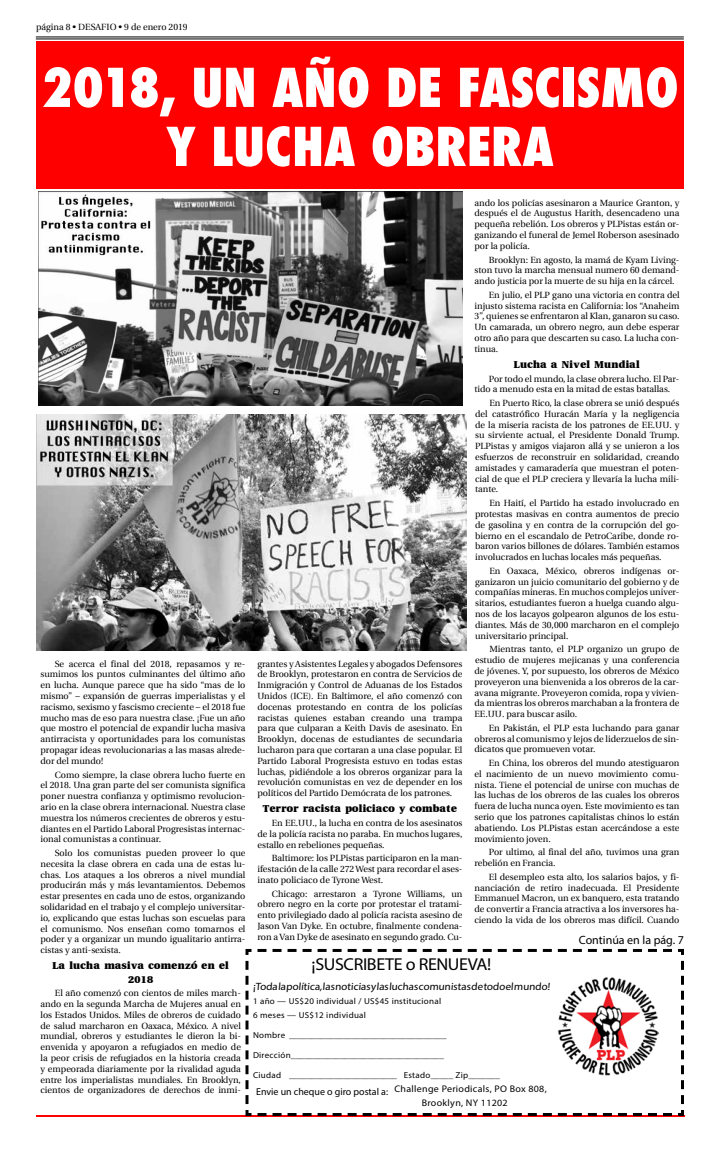
<style>
.page{position:relative;width:720px;height:1152px;background:#fff}
.page>*{position:absolute;margin:0;border:0;box-sizing:border-box;transform-origin:0 0}
.t1{font:800 condensed 52px/59px "Futura";color:#fff;text-align:center}
.t2{font:17.3px "Myriad Pro";letter-spacing:-.02em;color:#000;scale:1.04 1}
.t3{font:12px "Myriad Pro";color:#000}
.t4{font:700 11px/13.2px "Utopia";color:#000;text-align:center}
.t5{font:10.6px "Myriad Pro";color:#000;scale:1.04 1}
.t6{font:9.6px/14px "Myriad Pro";letter-spacing:.03em;color:#000;scale:1.04 1}
.t7{font:9px/10.8px "Utopia";color:#000;text-align:justify}
.t8{font:8.6px "Times";color:#000;scale:1.04 1}
.t9{font:8.6px/14px "Myriad Pro";letter-spacing:.03em;color:#000;scale:1.04 1}
.s1{font-family:"Myriad Pro"}
.s2{font-size:10px}
</style>
<div class="page">
<hr style="left:36px;top:1115px;width:649px;height:2px;background:#f00">
<div style="left:36px;top:41px;width:648px;height:148px;background:#f00"></div>
<img style="left:38px;top:192px;width:424px;height:213px">
<img style="left:36px;top:415px;width:430px;height:236px">
<hr style="left:36px;top:36px;width:648px;height:1px;background:#000">
<hr style="left:36px;top:38px;width:648px;height:1px;background:#000">
<svg style="left:245px;top:948px;width:441px;height:169px"></svg>
<img style="left:558px;top:977px;width:100px;height:99px">
<p class="t7" style="left:36px;top:22px;width:153px">página 8 • DESAFIO • 9 de enero 2019</p>
<h1 class="t1" style="left:41px;top:58px;width:639px">2018, UN AÑO DE FASCISMO<br>Y LUCHA OBRERA</h1>
<p class="t7" style="left:474px;top:197px;width:207px">ando los policías asesinaron a Maurice Granton, y después el de Augustus Harith, desencadeno una pequeña rebelión. Los obreros y PLPistas están or&shy;ganizando el funeral de Jemel Roberson asesinado por la policía.</p>
<p class="t7" style="left:474px;top:254px;width:207px;text-indent:14px">Brooklyn: En agosto, la mamá de Kyam Living&shy;ston tuvo la marcha mensual numero 60 demand&shy;ando justicia por la muerte de su hija en la cárcel.</p>
<p class="t7" style="left:474px;top:290px;width:207px;text-indent:14px">En julio, el PLP gano una victoria en contra del injusto sistema racista en California: los “Anaheim 3”, quienes se enfrentaron al Klan, ganaron su caso.<br>Un camarada, un obrero negro, aun debe esperar otro año para que descarten su caso. La lucha con&shy;tinua.</p>
<p class="t4" style="left:514px;top:358px;width:128px">Lucha a Nivel Mundial</p>
<p class="t7" style="left:474px;top:373px;width:207px;text-indent:14px">Por todo el mundo, la clase obrera lucho. El Par&shy;tido a menudo esta en la mitad de estas batallas.</p>
<p class="t7" style="left:475px;top:398px;width:206px;text-indent:14px">En Puerto Rico, la clase obrera se unió después del catastrófico Huracán María y la negligencia de la miseria racista de los patrones de EE.UU. y su sirviente actual, el Presidente Donald Trump.<br>PLPistas y amigos viajaron allá y se unieron a los esfuerzos de reconstruir en solidaridad, creando amistades y camaradería que muestran el poten&shy;cial de que el PLP creciera y llevaría la lucha mili&shy;tante.</p>
<p class="t7" style="left:475px;top:498px;width:206px;text-indent:14px">En Haití, el Partido ha estado involucrado en protestas masivas en contra aumentos de precio de gasolina y en contra de la corrupción del go&shy;bierno en el escandalo de PetroCaribe, donde ro&shy;baron varios billones de dólares. También estamos involucrados en luchas locales más pequeñas.</p>
<p class="t7" style="left:475px;top:566px;width:206px;text-indent:14px">En Oaxaca, México, obreros indígenas or&shy;ganizaron un juicio comunitario del gobierno y de compañías mineras. En muchos complejos univer&shy;sitarios, estudiantes fueron a huelga cuando algu&shy;nos de los lacayos golpearon algunos de los estu&shy;diantes. Más de 30,000 marcharon en el complejo universitario principal.</p>
<p class="t7" style="left:474px;top:644px;width:207px;text-indent:15px">Mientras tanto, el PLP organizo un grupo de estudio de mujeres mejicanas y una conferencia de jóvenes. Y, por supuesto, los obreros de México proveyeron una bienvenida a los obreros de la car&shy;avana migrante. Proveyeron comida, ropa y vivien&shy;da mientras los obreros marchaban a la frontera de EE.UU. para buscar asilo.</p>
<p class="t7" style="left:474px;top:722px;width:206px;text-indent:14px">En Pakistán, el PLP esta luchando para ganar obreros al comunismo y lejos de liderzuelos de sin&shy;dicatos que promueven votar.</p>
<p class="t7" style="left:474px;top:758px;width:207px;text-indent:14px">En China, los obreros del mundo atestiguaron el nacimiento de un nuevo movimiento comu&shy;nista. Tiene el potencial de unirse con muchas de las luchas de los obreros de las cuales los obreros fuera de lucha nunca oyen. Este movimiento es tan serio que los patrones capitalistas chinos lo están abatiendo. Los PLPistas estan acercándose a este movimiento joven.</p>
<p class="t7" style="left:474px;top:847px;width:207px;text-indent:14px">Por ultimo, al final del año, tuvimos una gran rebelión en Francia.</p>
<p class="t7" style="left:474px;top:872px;width:207px;text-indent:14px">El desempleo esta alto, los salarios bajos, y fi&shy;nanciación de retiro inadecuada. El Presidente Emmanuel Macron, un ex banquero, esta tratando de convertir a Francia atractiva a los inversores ha&shy;ciendo la vida de los obreros mas difícil. Cuando</p>
<h3 class="t3" style="left:579px;top:933px;width:107px">Continúa en la pág. 7</h3>
<p class="t7" style="left:40px;top:658px;width:207px;text-indent:14px">Se acerca el final del 2018, repasamos y re&shy;sumimos los puntos culminantes del último año en lucha. Aunque parece que ha sido “mas de lo mismo” – expansión de guerras imperialistas y el racismo, sexismo y fascismo creciente – el 2018 fue mucho mas de eso para nuestra clase. ¡Fue un año que mostro el potencial de expandir lucha masiva antirracista y oportunidades para los comunistas propagar ideas revolucionarias a las masas alrede&shy;dor del mundo!</p>
<p class="t7" style="left:40px;top:769px;width:207px;text-indent:14px">Como siempre, la clase obrera lucho fuerte en el 2018. Una gran parte del ser comunista significa poner nuestra confianza y optimismo revolucion&shy;ario en la clase obrera internacional. Nuestra clase muestra los números crecientes de obreros y estu&shy;diantes en el Partido Laboral Progresistas internac&shy;ional comunistas a continuar.</p>
<p class="t7" style="left:40px;top:848px;width:207px;text-indent:14px">Solo los comunistas pueden proveer lo que necesita la clase obrera en cada una de estas lu&shy;chas. Los ataques a los obreros a nivel mundial producirán más y más levantamientos. Debemos estar presentes en cada uno de estos, organizando solidaridad en el trabajo y el complejo universitar&shy;io, explicando que estas luchas son escuelas para el comunismo. Nos enseñan como tomarnos el poder y a organizar un mundo igualitario antirra&shy;cistas y anti-sexista.</p>
<p class="t4" style="left:52px;top:959px;width:178px">La lucha masiva comenzó en el<br>2018</p>
<p class="t7" style="left:40px;top:988px;width:202px;text-indent:14px">El año comenzó con cientos de miles march&shy;ando en la segunda Marcha de Mujeres anual en los Estados Unidos. Miles de obreros de cuidado de salud marcharon en Oaxaca, México. A nivel mundial, obreros y estudiantes le dieron la bi&shy;envenida y apoyaron a refugiados en medio de la peor crisis de refugiados en la historia creada y empeorada diariamente por la rivalidad aguda entre los imperialistas mundiales. En Brooklyn, cientos de organizadores de derechos de inmi-</p>
<p class="t7" style="left:257px;top:658px;width:207px">grantes y Asistentes Legales y abogados Defensores de Brooklyn, protestaron en contra de Servicios de Inmigración y Control de Aduanas de los Estados Unidos (ICE). En Baltimore, el año comenzó con docenas protestando en contra de los policías racistas quienes estaban creando una trampa para que culparan a Keith Davis de asesinato. En Brooklyn, docenas de estudiantes de secundaria lucharon para que cortaran a una clase popular. El Partido Laboral Progresista estuvo en todas estas luchas, pidiéndole a los obreros organizar para la revolución comunistas en vez de depender en los políticos del Partido Demócrata de los patrones.</p>
<p class="t4" style="left:263px;top:802px;width:196px">Terror racista policiaco y combate</p>
<p class="t7" style="left:258px;top:818px;width:207px;text-indent:14px">En EE.UU., la lucha en contra de los asesinatos de la policía racista no paraba. En muchos lugares, estallo en rebeliones pequeñas.</p>
<p class="t7" style="left:258px;top:853px;width:206px;text-indent:14px">Baltimore: los PLPistas participaron en la man&shy;ifestación de la calle 272 West para recordar el ases&shy;inato policiaco de Tyrone West.</p>
<p class="t7" style="left:258px;top:888px;width:207px;text-indent:14px">Chicago: arrestaron a Tyrone Williams, un obrero negro en la corte por protestar el tratami&shy;ento privilegiado dado al policía racista asesino de Jason Van Dyke. En octubre, finalmente condena&shy;ron a Van Dyke de asesinato en segundo grado. Cu-</p>
<h2 class="t2" style="left:312px;top:954px;width:174px">¡SUSCRIBETE o RENUEVA!</h2>
<p class="t5" style="left:253px;top:980px;width:288px">¡Toda la política, las noticias y las luchas comunistas de todo el mundo!</p>
<p class="t9" style="left:253px;top:994px;width:182px">1 año — US$20 individual / US$45 institucional<br>6 meses — US$12 individual</p>
<p class="t8" style="left:253px;top:1027px;width:188px"><span class="s1">Nombre</span> ___________________________________</p>
<p class="t8" style="left:253px;top:1047px;width:185px"><span class="s1">Dirección</span>__________________________________</p>
<p class="t8" style="left:253px;top:1067px;width:239px"><span class="s1">Ciudad</span> ________________________ <span class="s1">Estado</span>_____ <span class="s1">Zip</span>_______</p>
<p class="t6" style="left:422px;top:1082px;width:122px;text-indent:-166px"><span class="s2">Envie un cheque o giro postal a:</span> Challenge Periodicals, PO Box 808,<br>Brooklyn, NY 11202</p>
</div>
